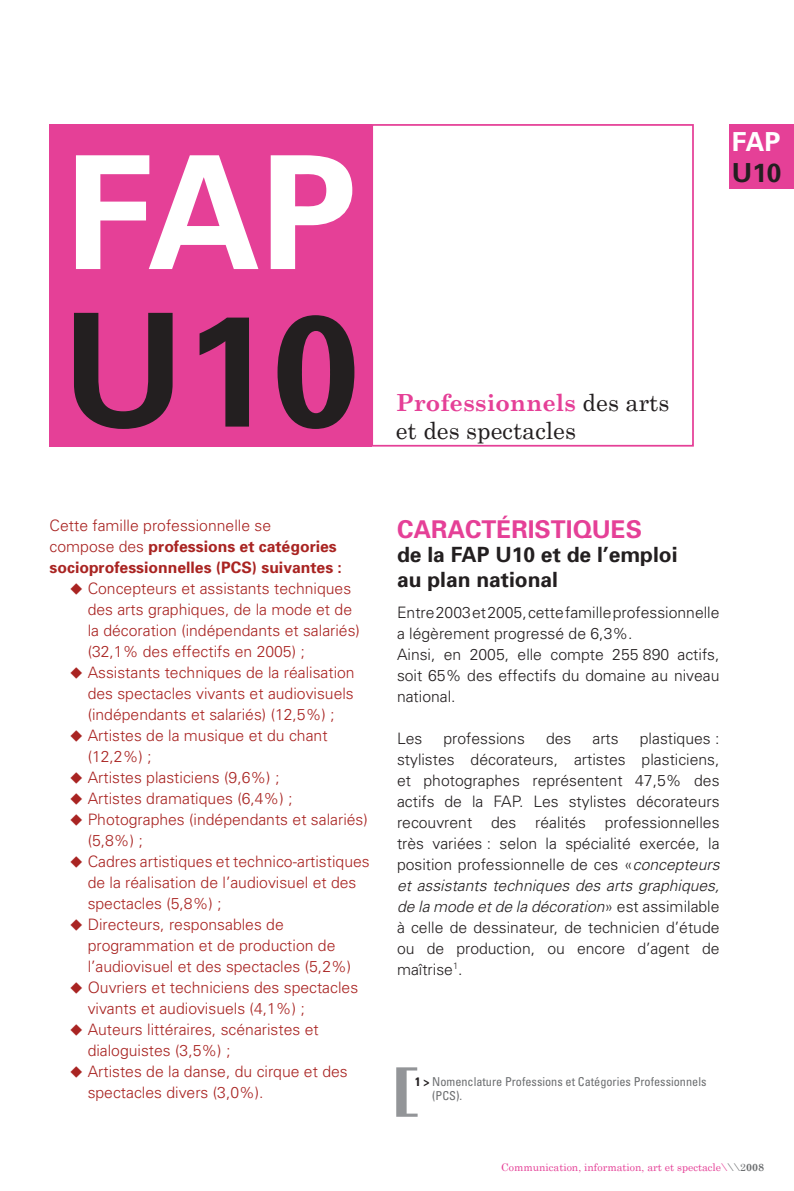
<style>
.page{position:relative;width:794px;height:1191px;background:#fff}
.page>*{position:absolute;margin:0;border:0;box-sizing:border-box;transform-origin:0 0}
.t1{font:700 157.5px "Univers";color:#fff}
.t2{font:700 157.5px "Univers";color:#231f20}
.t3{font:condensed 56.52px "Univers";color:#939598;scale:2.24 1}
.t4{font:700 26.25px "Univers";color:#fff}
.t5{font:700 26.25px "Univers";color:#231f20}
.t6{font:700 24.5px "Univers";color:#e54097}
.t7{font:23.62px/28.3px "Century Schoolbook";color:#231f20}
.t8{font:700 21px/24.5px "Univers";color:#231f20}
.t9{font:300 15.75px/21px "Univers";color:#a92422}
.t10{font:300 15.75px/21px "Univers";color:#231f20}
.t11{font:700 15.75px/21px "Univers";color:#a92422}
.t12{font:condensed 12.25px "Univers";color:#6c6e70}
.t13{font:10.5px "Century Schoolbook";color:#e54097}
.s1{font-weight:700;color:#e54097}
.s2{font-weight:300}
.s3{font-style:italic}
.s4{font-weight:700;color:#231f20}
.s5{color:#6c6e70}
.s6{font-weight:700;color:#6c6e70}
</style>
<div class="page">
<div style="left:729px;top:124px;width:65px;height:65px;background:#e54097"></div>
<div style="left:371px;top:124px;width:323px;height:322px;border:2px solid #e54097"></div>
<div style="left:50px;top:124px;width:322px;height:322px;background:#e54097"></div>
<h1 class="t1" style="left:65px;top:155px;width:293px">FAP</h1>
<h1 class="t2" style="left:62px;top:313px;width:299px">U10</h1>
<h3 class="t7" style="left:396px;top:387px;width:275px"><span class="s1">Professionnels</span> des arts et des spectacles</h3>
<h3 class="t4" style="left:732px;top:132px;width:50px">FAP</h3>
<h3 class="t5" style="left:732px;top:163px;width:51px">U10</h3>
<p class="t11" style="left:50px;top:516px;width:294px"><span class="s2">Cette famille professionnelle se<br>compose des</span> professions et catégories socioprofessionnelles (PCS) suivantes :</p>
<p class="t9" style="left:88px;top:579px;width:274px;text-indent:-18px">◆ Concepteurs et assistants techniques des arts graphiques, de la mode et de la décoration (indépendants et salariés) (32,1% des effectifs en 2005) ;</p>
<p class="t9" style="left:88px;top:663px;width:268px;text-align:justify;text-indent:-18px">◆ Assistants techniques de la réalisation des spectacles vivants et audiovisuels (indépendants et salariés) (12,5%) ;</p>
<p class="t9" style="left:88px;top:726px;width:241px;text-indent:-18px">◆ Artistes de la musique et du chant (12,2%) ;</p>
<p class="t9" style="left:69px;top:768px;width:211px">◆ Artistes plasticiens (9,6%) ;</p>
<p class="t9" style="left:69px;top:789px;width:224px">◆ Artistes dramatiques (6,4%) ;</p>
<p class="t9" style="left:88px;top:810px;width:282px;text-indent:-18px">◆ Photographes (indépendants et salariés) (5,8%) ;</p>
<p class="t9" style="left:88px;top:852px;width:283px;text-indent:-18px">◆ Cadres artistiques et technico-artistiques de la réalisation de l’audiovisuel et des spectacles (5,8%) ;</p>
<p class="t9" style="left:88px;top:915px;width:265px;text-indent:-18px">◆ Directeurs, responsables de programmation et de production de l’audiovisuel et des spectacles (5,2%)</p>
<p class="t9" style="left:88px;top:978px;width:272px;text-indent:-18px">◆ Ouvriers et techniciens des spectacles vivants et audiovisuels (4,1%) ;</p>
<p class="t9" style="left:88px;top:1020px;width:233px;text-indent:-18px">◆ Auteurs littéraires, scénaristes et dialoguistes (3,5%) ;</p>
<p class="t9" style="left:88px;top:1062px;width:261px;text-indent:-18px">◆ Artistes de la danse, du cirque et des spectacles divers (3,0%).</p>
<h3 class="t6" style="left:397px;top:520px;width:247px">CARACTÉRISTIQUES</h3>
<h3 class="t8" style="left:397px;top:544px;width:282px">de la FAP U10 et de l’emploi au plan national</h3>
<p class="t10" style="left:397px;top:603px;width:324px">Entre 2003 et 2005, cette famille professionnelle a légèrement progressé de 6,3%.<br>Ainsi, en 2005, elle compte 255 890 actifs, soit 65% des effectifs du domaine au niveau national.</p>
<p class="t10" style="left:397px;top:729px;width:27px">Les</p>
<p class="t10" style="left:443px;top:729px;width:83px">professions</p>
<p class="t10" style="left:546px;top:729px;width:27px">des</p>
<p class="t10" style="left:592px;top:729px;width:28px">arts</p>
<p class="t10" style="left:397px;top:729px;width:324px;text-align:justify;text-indent:243px">plastiques : stylistes décorateurs, artistes plasticiens, et photographes représentent 47,5% des actifs de la FAP. Les stylistes décorateurs recouvrent des réalités professionnelles très variées : selon la spécialité exercée, la position professionnelle de ces «<span class="s3">concepteurs et assistants techniques des arts graphiques, de la mode et de la décoration</span>» est assimilable à celle de dessinateur, de technicien d’étude ou de production, ou encore d’agent de maîtrise<sup>1</sup>.</p>
<h2 class="t3" style="left:387px;top:1069px;width:17px">[</h2>
<p class="t12" style="left:415px;top:1076px;width:293px"><span class="s4">1 &gt;</span> Nomenclature Professions et Catégories Professionnels</p>
<p class="t12" style="left:432px;top:1091px;width:31px">(PCS).</p>
<p class="t13" style="left:501px;top:1160px;width:264px">Communication, information, art et spectacle\<span class="s5">\\2</span><span class="s6">008</span></p>
</div>
